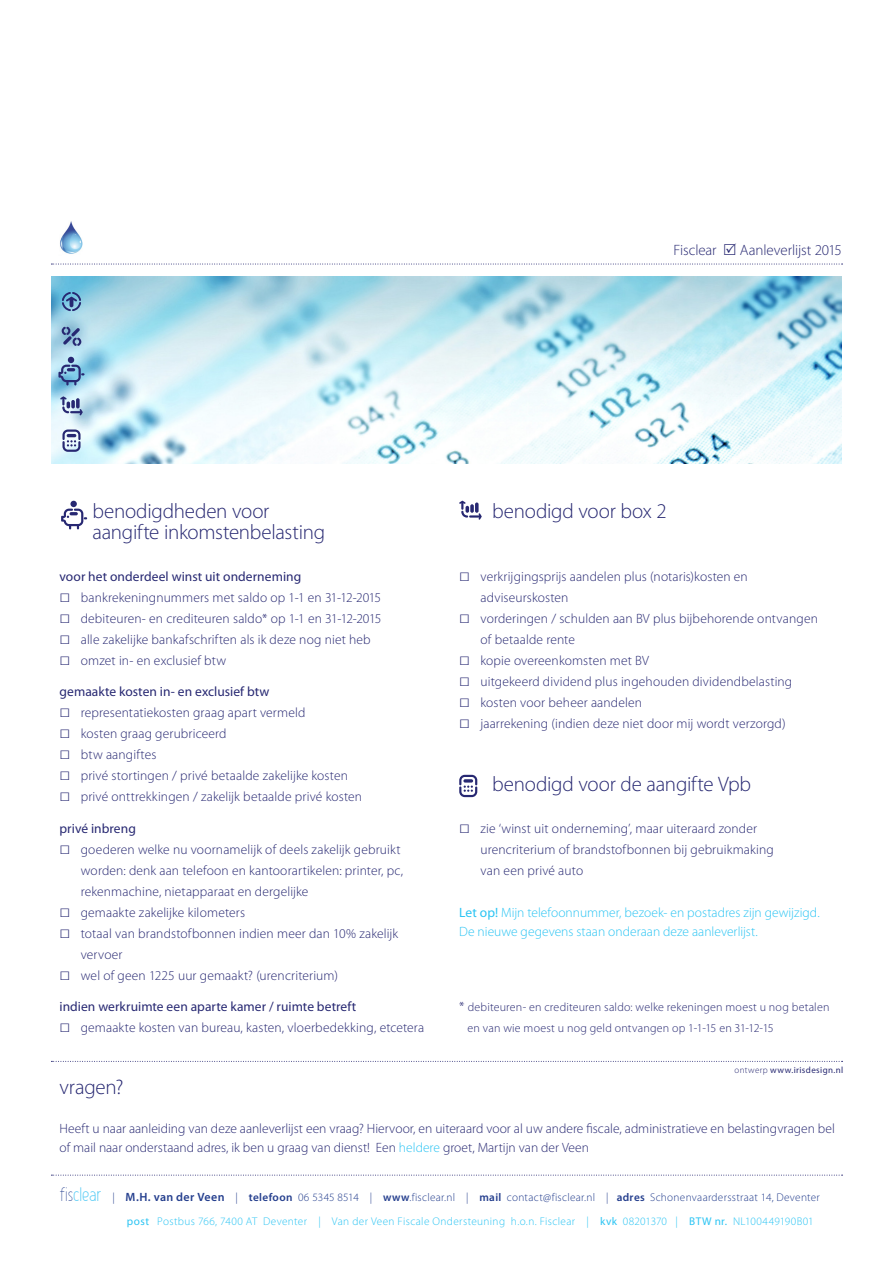
<style>
.page{position:relative;width:893px;height:1263px;background:#fff}
.page>*{position:absolute;margin:0;border:0;box-sizing:border-box;transform-origin:0 0}
.platte_tekst_9{font:300 21px "Myriad Pro";letter-spacing:-.01em;color:#272872}
.titel_myriad_pro_14{font:300 21px "Myriad Pro";letter-spacing:-.015em;color:#272872}
.platte_tekst{font:300 21px "Myriad Pro";letter-spacing:-.01em;color:#272872}
.Standaard{font:300 15px "Myriad Pro";letter-spacing:-.005em;color:#272872}
.platte_tekst_9-2{font:300 13.5px/21px "Myriad Pro";letter-spacing:.01em;color:#272872}
.platte_tekst-2{font:300 13.5px/19.5px "Myriad Pro";color:#272872}
.platte_tekst-3{font:300 13.5px "Myriad Pro";color:#2bc4f3}
.platte_tekst_9-3{font:13.5px "Myriad Pro";letter-spacing:.005em;color:#272872}
.titel_myriad_pro_14-2{font:300 13.5px/21px "Myriad Pro";letter-spacing:.01em;color:#272872}
.titel_myriad_pro_14-3{font:13.5px "Myriad Pro";letter-spacing:.005em;color:#272872}
.platte_tekst_9-4{font:300 12px "Myriad Pro";letter-spacing:.015em;color:#272872}
.t1{font:300 11.25px "Myriad Pro";letter-spacing:.025em;color:#253f8e}
.t2{font:300 11.25px "Myriad Pro";letter-spacing:.03em;color:#2bc4f3}
.t3{font:9px "Myriad Pro";letter-spacing:.045em;color:#272872}
.s1{font-family:"Trebuchet MS";font-weight:400;font-size:18px}
.s2{font-weight:400}
.s3{font-size:13.5px}
.s4{font-weight:300}
.s5{color:#2bc4f3}
.s6{font-family:"Atype 1";font-size:16.5px}
.s7{font-family:"Atype 1";font-weight:400;font-size:16.5px;color:#5accf5}
.s8{font-weight:600;font-size:12px}
.s9{font-weight:600}
</style>
<div class="page">
<img style="left:60px;top:221px;width:23px;height:33px">
<svg style="left:51px;top:264px;width:792px;height:1px"></svg>
<img style="left:51px;top:276px;width:791px;height:187px">
<svg style="left:58px;top:357px;width:27px;height:28px"></svg>
<svg style="left:62px;top:327px;width:19px;height:19px"></svg>
<svg style="left:62px;top:429px;width:19px;height:23px"></svg>
<svg style="left:60px;top:396px;width:23px;height:19px"></svg>
<svg style="left:62px;top:292px;width:19px;height:19px"></svg>
<svg style="left:459px;top:501px;width:23px;height:19px"></svg>
<svg style="left:51px;top:1061px;width:792px;height:1px"></svg>
<svg style="left:51px;top:1175px;width:792px;height:1px"></svg>
<svg style="left:61px;top:501px;width:26px;height:28px"></svg>
<svg style="left:459px;top:775px;width:18px;height:22px"></svg>
<p class="Standaard" style="left:673px;top:241px;width:45px">Fisclear</p>
<p class="Standaard" style="left:740px;top:241px;width:103px">Aanleverlijst 2015</p>
<p class="platte_tekst_9" style="left:93px;top:498px;width:178px">benodigdheden voor</p>
<p class="titel_myriad_pro_14" style="left:93px;top:519px;width:234px">aangifte inkomstenbelasting</p>
<p class="titel_myriad_pro_14-3" style="left:60px;top:568px;width:243px">voor het onderdeel winst uit onderneming</p>
<p class="platte_tekst_9-2" style="left:60px;top:586px;width:323px"><span class="s1">□</span> bankrekeningnummers met saldo op 1-1 en 31-12-2015</p>
<p class="platte_tekst_9-2" style="left:60px;top:607px;width:323px"><span class="s1">□</span> debiteuren- en crediteuren saldo* op 1-1 en 31-12-2015</p>
<p class="platte_tekst_9-2" style="left:60px;top:628px;width:313px"><span class="s1">□</span> alle zakelijke bankafschriften als ik deze nog niet heb</p>
<p class="platte_tekst_9-2" style="left:60px;top:649px;width:168px"><span class="s1">□</span> omzet in- en exclusief btw</p>
<p class="platte_tekst_9-3" style="left:60px;top:683px;width:212px">gemaakte kosten in- en exclusief btw</p>
<p class="platte_tekst_9-2" style="left:60px;top:702px;width:248px"><span class="s1">□</span> representatiekosten graag apart vermeld</p>
<p class="platte_tekst_9-2" style="left:60px;top:723px;width:169px"><span class="s1">□</span> kosten graag gerubriceerd</p>
<p class="platte_tekst_9-2" style="left:60px;top:744px;width:98px"><span class="s1">□</span> btw aangiftes</p>
<p class="platte_tekst_9-2" style="left:60px;top:765px;width:290px"><span class="s1">□</span> privé stortingen / privé betaalde zakelijke kosten</p>
<p class="platte_tekst_9-2" style="left:60px;top:786px;width:304px"><span class="s1">□</span> privé onttrekkingen / zakelijk betaalde privé kosten</p>
<p class="platte_tekst_9-3" style="left:60px;top:820px;width:78px">privé inbreng</p>
<p class="platte_tekst_9-2" style="left:81px;top:838px;width:324px;text-indent:-21px"><span class="s1">□</span> goederen welke nu voornamelijk of deels zakelijk gebruikt worden: denk aan telefoon en kantoorartikelen: printer, pc, rekenmachine, nietapparaat en dergelijke</p>
<p class="platte_tekst_9-2" style="left:60px;top:901px;width:187px"><span class="s1">□</span> gemaakte zakelijke kilometers</p>
<p class="platte_tekst_9-2" style="left:81px;top:922px;width:319px;text-indent:-21px"><span class="s1">□</span> totaal van brandstofbonnen indien meer dan 10% zakelijk vervoer</p>
<p class="platte_tekst_9-2" style="left:60px;top:964px;width:280px"><span class="s1">□</span> wel of geen 1225 uur gemaakt? (urencriterium)</p>
<p class="platte_tekst_9-3" style="left:60px;top:998px;width:298px">indien werkruimte een aparte kamer / ruimte betreft</p>
<p class="platte_tekst_9-2" style="left:60px;top:1017px;width:366px"><span class="s1">□</span> gemaakte kosten van bureau, kasten, vloerbedekking, etcetera</p>
<p class="platte_tekst_9" style="left:492px;top:498px;width:176px">benodigd voor box 2</p>
<p class="titel_myriad_pro_14-2" style="left:480px;top:565px;width:269px;text-indent:-21px"><span class="s1">□</span> verkrijgingsprijs aandelen plus (notaris)kosten en adviseurskosten</p>
<p class="platte_tekst_9-2" style="left:459px;top:607px;width:360px"><span class="s1">□</span> vorderingen / schulden aan BV plus bijbehorende ontvangen</p>
<p class="platte_tekst_9-2" style="left:480px;top:628px;width:96px">of betaalde rente</p>
<p class="platte_tekst_9-2" style="left:459px;top:649px;width:191px"><span class="s1">□</span> kopie overeenkomsten met BV</p>
<p class="platte_tekst_9-2" style="left:459px;top:670px;width:335px"><span class="s1">□</span> uitgekeerd dividend plus ingehouden dividendbelasting</p>
<p class="platte_tekst_9-2" style="left:459px;top:691px;width:184px"><span class="s1">□</span> kosten voor beheer aandelen</p>
<p class="platte_tekst_9-2" style="left:459px;top:712px;width:328px"><span class="s1">□</span> jaarrekening (indien deze niet door mij wordt verzorgd)</p>
<p class="platte_tekst_9" style="left:492px;top:771px;width:260px">benodigd voor de aangifte Vpb</p>
<p class="platte_tekst_9-2" style="left:480px;top:817px;width:295px;text-indent:-21px"><span class="s1">□</span> zie ‘winst uit onderneming’, maar uiteraard zonder urencriterium of brandstofbonnen bij gebruikmaking</p>
<p class="platte_tekst_9-2" style="left:480px;top:859px;width:104px">van een privé auto</p>
<p class="platte_tekst-3" style="left:459px;top:904px;width:362px"><span class="s2">Let op!</span> Mijn telefoonnummer, bezoek- en postadres zijn gewijzigd.</p>
<p class="platte_tekst-3" style="left:459px;top:923px;width:300px">De nieuwe gegevens staan onderaan deze aanleverlijst.</p>
<p class="platte_tekst_9-4" style="left:459px;top:1000px;width:372px"><span class="s3">*</span> debiteuren- en crediteuren saldo: welke rekeningen moest u nog betalen</p>
<p class="platte_tekst_9-4" style="left:467px;top:1021px;width:308px">en van wie moest u nog geld ontvangen op 1-1-15 en 31-12-15</p>
<p class="t3" style="left:735px;top:1065px;width:110px"><span class="s4">ontwerp</span> www.irisdesign.nl</p>
<p class="platte_tekst" style="left:60px;top:1074px;width:66px">vragen?</p>
<p class="platte_tekst-2" style="left:60px;top:1118px;width:777px">Heeft u naar aanleiding van deze aanleverlijst een vraag? Hiervoor, en uiteraard voor al uw andere fiscale, administratieve en belastingvragen bel of mail naar onderstaand adres, ik ben u graag van dienst! Een <span class="s5">heldere</span> groet, Martijn van der Veen</p>
<p class="t1" style="left:60px;top:1191px;width:762px"><span class="s6">Fis</span><span class="s7">clear</span> | <span class="s8">M.H. van der Veen</span> | <span class="s9">telefoon</span> 06 5345 8514 | <span class="s9">www</span>.fisclear.nl | <span class="s9">mail</span> contact@fisclear.nl | <span class="s9">adres</span> Schonenvaardersstraat 14, Deventer</p>
<p class="t2" style="left:127px;top:1214px;width:688px"><span class="s2">post</span> Postbus 766, 7400 AT Deventer | Van der Veen Fiscale Ondersteuning h.o.n. Fisclear | <span class="s2">kvk</span> 08201370 | <span class="s2">BTW nr.</span> NL100449190B01</p>
</div>
